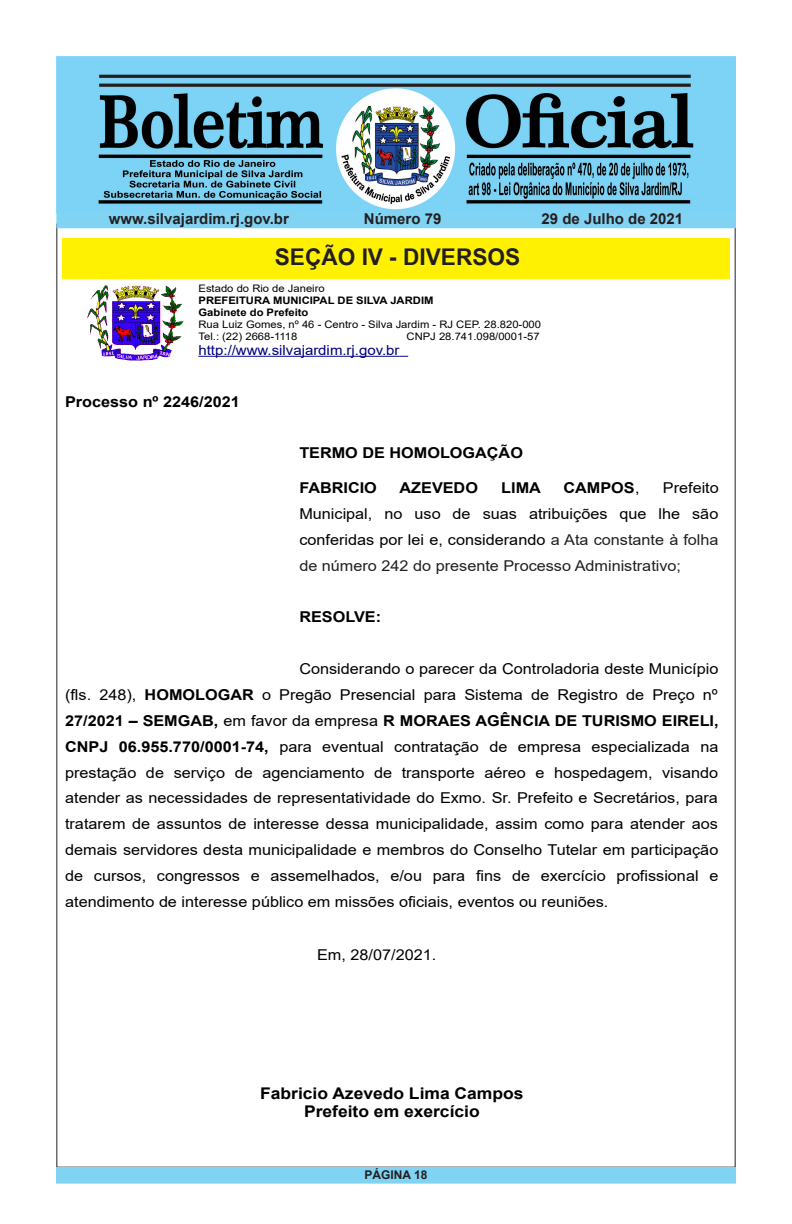
<style>
.page{position:relative;width:792px;height:1224px;background:#fff}
.page>*{position:absolute;margin:0;border:0;box-sizing:border-box;transform-origin:0 0}
.t1{font:700 23px "Arial Narrow";color:#231f20;scale:1.2 1}
.t2{font:700 16.1px/18.5px "Arial";color:#000;text-align:center;scale:1.09 1}
.t3{font:700 15px "Arial";color:#231f20}
.t4{font:14.9px/25.9px "Arial";color:#000;text-align:justify;scale:1.09 1}
.t5{font:700 14.9px "Arial";color:#000;scale:1.09 1}
.t6{font:13.8px "Arial";color:#000080;scale:1.09 1}
.t7{font:700 12px "Arial";color:#231f20}
.t8{font:10.4px/11.9px "Arial";color:#000;scale:1.09 1}
.s1{font-weight:700}
.s2{font-weight:400}
.s3{color:#231f20}
</style>
<div class="page">
<img style="left:57px;top:57px;width:678px;height:155px">
<div style="left:56px;top:1168px;width:680px;height:15px;background:#81d3f3"></div>
<div style="left:56px;top:1167px;width:680px;height:16px;border:1px solid #81d3f3"></div>
<div style="left:57px;top:212px;width:678px;height:16px;background:#81d3f3"></div>
<div style="left:62px;top:239px;width:668px;height:40px;background:#fff101"></div>
<hr style="left:198px;top:356px;width:202px;height:1px;background:#000080">
<img style="left:87px;top:286px;width:42px;height:75px">
<p class="t3" style="left:109px;top:208px;width:182px">www.silvajardim.rj.gov.br</p>
<p class="t3" style="left:364px;top:208px;width:79px">Número 79</p>
<p class="t3" style="left:542px;top:208px;width:143px">29 de Julho de 2021</p>
<p class="t1" style="left:275px;top:240px;width:206px">SEÇÃO IV - DIVERSOS</p>
<p class="t8" style="left:199px;top:284px;width:316px">Estado do Rio de Janeiro<br><span class="s1">PREFEITURA MUNICIPAL DE SILVA JARDIM<br>Gabinete do Prefeito<br></span>Rua Luiz Gomes, nº 46 - Centro - Silva Jardim - RJ CEP. 28.820-000<br>Tel.: (22) 2668-1118</p>
<p class="t8" style="left:407px;top:331px;width:124px">CNPJ 28.741.098/0001-57</p>
<p class="t6" style="left:199px;top:345px;width:186px">http://www.silvajardim.rj.gov.br</p>
<p class="t5" style="left:65px;top:393px;width:162px">Processo nº 2246/2021</p>
<p class="t5" style="left:299px;top:445px;width:207px">TERMO DE HOMOLOGAÇÃO</p>
<p class="t5" style="left:299px;top:479px;width:73px">FABRICIO</p>
<p class="t5" style="left:400px;top:479px;width:73px">AZEVEDO</p>
<p class="t5" style="left:501px;top:479px;width:38px">LIMA</p>
<p class="t5" style="left:564px;top:479px;width:71px">CAMPOS<span class="s2">,</span></p>
<p class="t4" style="left:299px;top:476px;width:386px;text-indent:364px">Prefeito Municipal, no uso de suas atribuições que lhe são conferidas por lei e, considerando <span class="s3">a Ata constante à folha de número 242 do presente Processo Administrativo;</span></p>
<p class="t5" style="left:299px;top:609px;width:77px">RESOLVE:</p>
<p class="t4" style="left:65px;top:657px;width:601px;text-indent:234px">Considerando o parecer da Controladoria deste Município (fls. 248), <span class="s1">HOMOLOGAR</span> o Pregão Presencial para Sistema de Registro de Preço nº <span class="s1">27/2021 – SEMGAB,</span> em favor da empresa <span class="s1">R MORAES AGÊNCIA DE TURISMO EIRELI, CNPJ 06.955.770/0001-74,</span> para eventual contratação de empresa especializada na prestação de serviço de agenciamento de transporte aéreo e hospedagem, visando atender as necessidades de representatividade do Exmo. Sr. Prefeito e Secretários, para tratarem de assuntos de interesse dessa municipalidade, assim como para atender aos demais servidores desta municipalidade e membros do Conselho Tutelar em participação de cursos, congressos e assemelhados, e/ou para fins de exercício profissional e atendimento de interesse público em missões oficiais, eventos ou reuniões.</p>
<p class="t4" style="left:317px;top:943px;width:111px">Em, 28/07/2021.</p>
<p class="t2" style="left:260px;top:1084px;width:243px">Fabricio Azevedo Lima Campos<br>Prefeito em exercício</p>
<p class="t7" style="left:365px;top:1166px;width:64px">PÁGINA 18</p>
</div>
